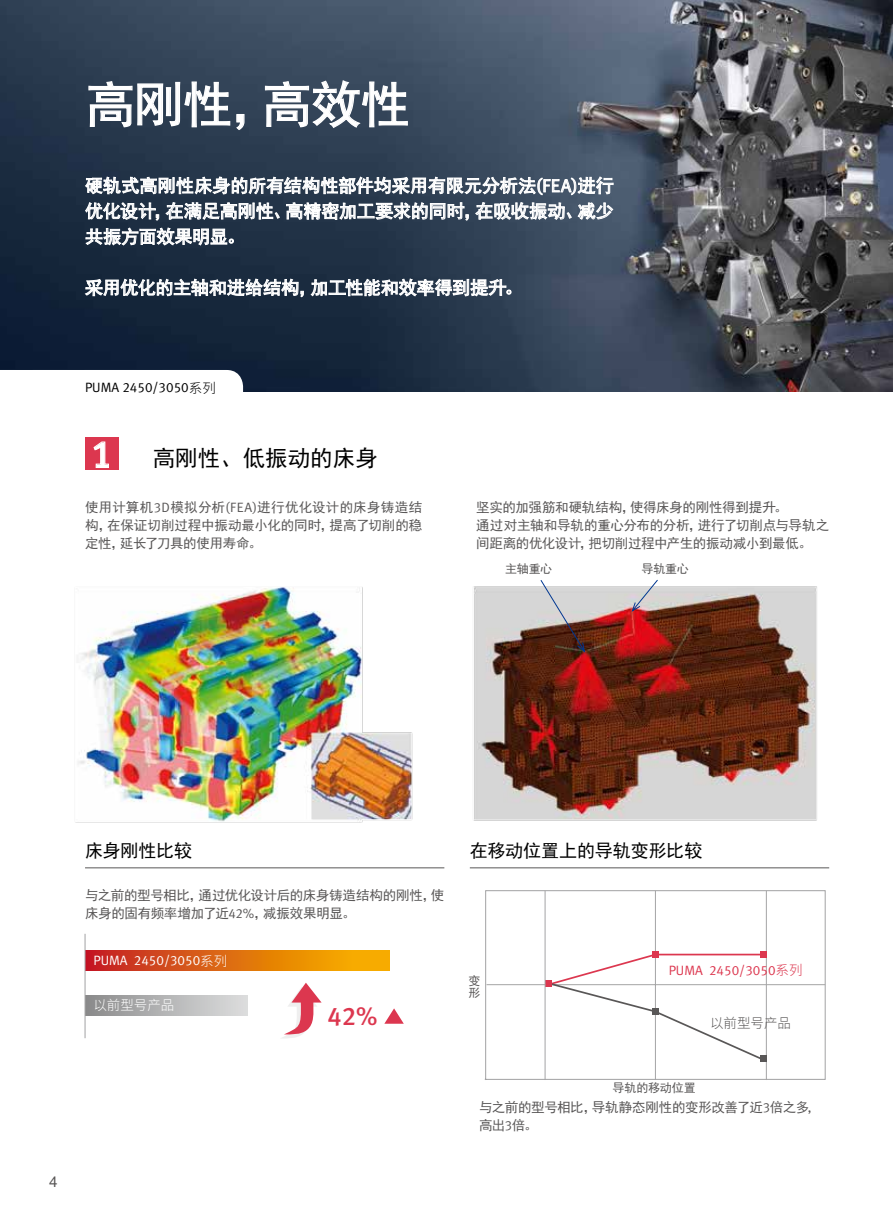
<style>
.page{position:relative;width:893px;height:1212px;background:#fff}
.page>*{position:absolute;margin:0;border:0;box-sizing:border-box;transform-origin:0 0}
.t1{font:49.5px "Sim Hei";letter-spacing:-.01em;color:#fff}
.t2{font:38.55px "Meta Medium LF";color:#fff}
.t3{font:25.5px "Meta Medium LF";color:#dc374f}
.t4{font:22.5px "Sim Hei";color:#000}
.t5{font:18px/25.5px "Sim Hei";letter-spacing:-.005em;color:#fff;text-align:justify}
.t6{font:18px "Sim Hei";color:#000}
.t7{font:15px "Helvetica";color:#595757}
.t8{font:13.5px/18px "Sim Hei";letter-spacing:-.02em;color:#595757}
.t9{font:13.5px "Meta Normal LF";color:#fff}
.t10{font:13.5px "Meta Normal LF";color:#dc374f}
.t11{font:13.5px "Meta Normal LF";color:#000}
.t12{font:300 13.5px "Source Han Sans CN";color:#fff}
.t13{font:300 13.5px "Source Han Sans CN";color:#595757}
.t14{font:12px/11.7px "Sim Hei";letter-spacing:-.01em;color:#595757}
.s1{font-family:"Meta Normal LF"}
.s2{font-family:"Source Han Sans CN";font-weight:300}
.s3{font-family:"Meta Normal LF";font-size:13.35px}
</style>
<div class="page">
<img style="left:0;top:0;width:893px;height:391px">
<img style="left:75px;top:586px;width:742px;height:237px">
<svg style="left:85px;top:158px;width:529px;height:88px;background:#576474"></svg>
<svg style="left:84px;top:278px;width:220px;height:19px;background:#7a838f"></svg>
<svg style="left:310px;top:278px;width:202px;height:36px;background:#546171"></svg>
<hr style="left:85px;top:867px;width:359px;height:1px;background:#595757">
<hr style="left:470px;top:867px;width:359px;height:1px;background:#595757">
<svg style="left:282px;top:983px;width:40px;height:55px"></svg>
<svg style="left:384px;top:1008px;width:20px;height:16px"></svg>
<div style="left:85px;top:995px;width:162px;height:21px;background:linear-gradient(to right,#8a8b8b,#dddede)"></div>
<div style="left:85px;top:950px;width:304px;height:21px;background:linear-gradient(to right,#c31f27,#fbbc00)"></div>
<hr style="left:85px;top:934px;width:1px;height:104px;background:#a4a4a5">
<svg style="left:484px;top:890px;width:342px;height:190px"></svg>
<hr style="left:486px;top:984px;width:339px;height:1px;background:#a4a4a5">
<hr style="left:655px;top:891px;width:1px;height:189px;background:#a4a4a5">
<div style="left:652px;top:951px;width:7px;height:6px;background:#dc374f"></div>
<div style="left:760px;top:951px;width:7px;height:7px;background:#dc374f"></div>
<div style="left:760px;top:1055px;width:7px;height:7px;background:#595757"></div>
<svg style="left:546px;top:953px;width:218px;height:108px"></svg>
<hr style="left:545px;top:891px;width:1px;height:189px;background:#a4a4a5">
<svg style="left:540px;top:580px;width:45px;height:72px;background:#a1928e"></svg>
<svg style="left:632px;top:579px;width:26px;height:33px"></svg>
<div style="left:85px;top:437px;width:34px;height:33px;background:#dc374f"></div>
<svg style="left:93px;top:441px;width:16px;height:27px"></svg>
<svg style="left:0;top:370px;width:243px;height:21px"></svg>
<svg style="left:88px;top:80px;width:157px;height:51px;background:#596676"></svg>
<svg style="left:264px;top:79px;width:144px;height:50px;background:#616f7e"></svg>
<h1 class="t1" style="left:86px;top:79px;width:326px">高刚性，高效性</h1>
<h3 class="t5" style="left:85px;top:173px;width:530px">硬轨式高刚性床身的所有结构性部件均采用有限元分析法<span class="s1">(FEA)</span>进行优化设计，在满足高刚性、高精密加工要求的同时，在吸收振动、减少共振方面效果明显。</h3>
<h3 class="t5" style="left:85px;top:275px;width:439px">采用优化的主轴和进给结构，加工性能和效率得到提升。</h3>
<p class="t11" style="left:85px;top:380px;width:132px">PUMA 2450/3050<span class="s2">系列</span></p>
<h2 class="t2" style="left:91px;top:432px;width:23px">1</h2>
<h3 class="t4" style="left:153px;top:446px;width:226px">高刚性、低振动的床身</h3>
<p class="t8" style="left:85px;top:498px;width:339px;text-align:justify">使用计算机<span class="s3">3</span><span class="s1">D</span>模拟分析<span class="s1">(FEA)</span>进行优化设计的床身铸造结构，在保证切削过程中振动最小化的同时，提高了切削的稳定性，延长了刀具的使用寿命。</p>
<p class="t8" style="left:476px;top:498px;width:354px">坚实的加强筋和硬轨结构，使得床身的刚性得到提升。<br>通过对主轴和导轨的重心分布的分析，进行了切削点与导轨之间距离的优化设计，把切削过程中产生的振动减小到最低。</p>
<p class="t14" style="left:505px;top:563px;width:49px">主轴重心</p>
<p class="t14" style="left:641px;top:563px;width:49px">导轨重心</p>
<p class="t7" style="left:49px;top:1173px;width:10px">4</p>
<h3 class="t6" style="left:85px;top:842px;width:109px">床身刚性比较</h3>
<h3 class="t6" style="left:470px;top:842px;width:234px">在移动位置上的导轨变形比较</h3>
<p class="t8" style="left:85px;top:886px;width:361px">与之前的型号相比，通过优化设计后的床身铸造结构的刚性，使床身的固有频率增加了近<span class="s3">42</span><span class="s1">%</span>，减振效果明显。</p>
<p class="t9" style="left:93px;top:953px;width:135px">PUMA 2450/3050<span class="s2">系列</span></p>
<p class="t12" style="left:93px;top:998px;width:82px">以前型号产品</p>
<h3 class="t3" style="left:328px;top:1001px;width:51px">42%</h3>
<p class="t14" style="left:468px;top:975px;width:13px">变形</p>
<p class="t10" style="left:669px;top:962px;width:135px">PUMA 2450/3050<span class="s2">系列</span></p>
<p class="t13" style="left:710px;top:1016px;width:82px">以前型号产品</p>
<p class="t14" style="left:612px;top:1082px;width:85px">导轨的移动位置</p>
<p class="t8" style="left:479px;top:1098px;width:334px">与之前的型号相比，导轨静态刚性的变形改善了近<span class="s3">3</span>倍之多<span class="s1">,</span>高出<span class="s3">3</span>倍。</p>
</div>
